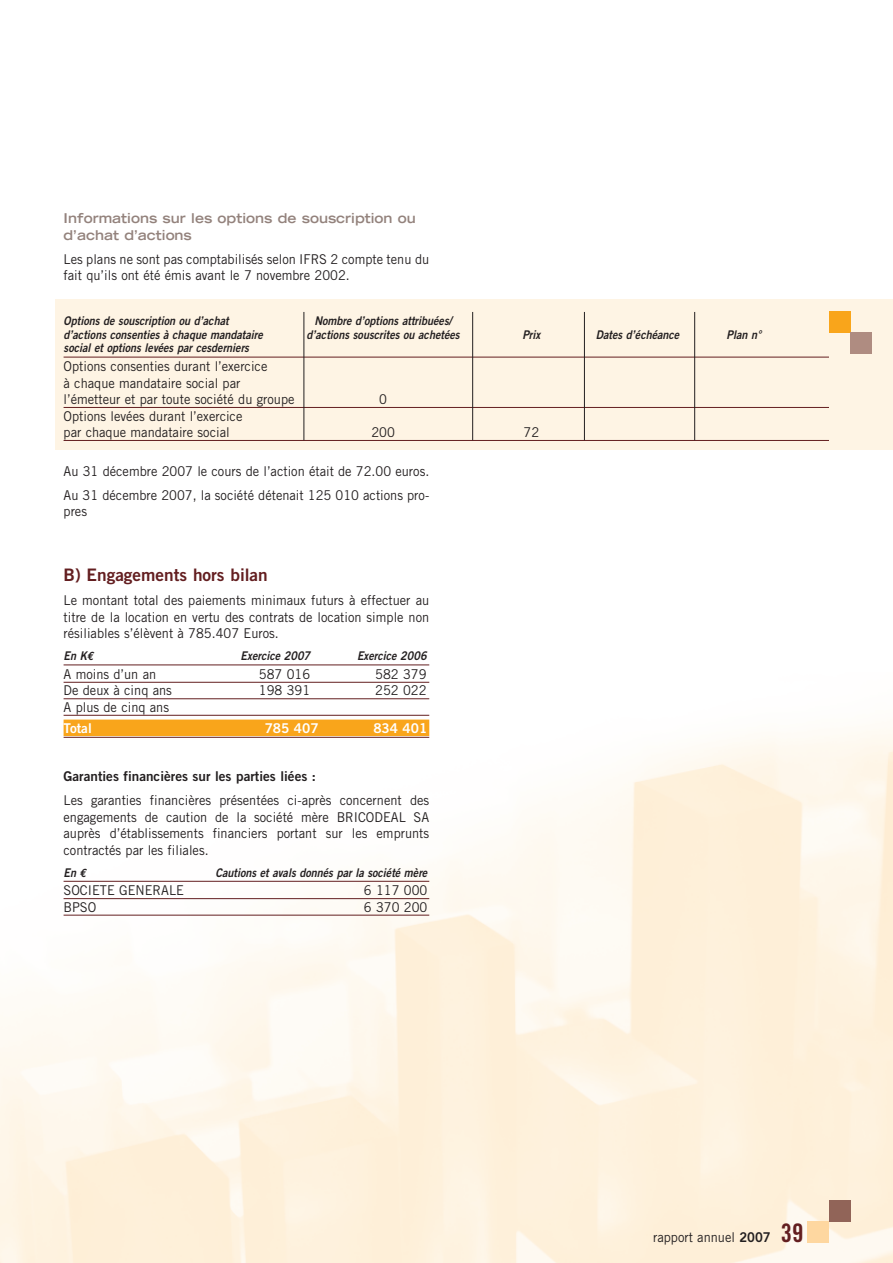
<style>
.page{position:relative;width:893px;height:1263px;background:#fff}
.page>*{position:absolute;margin:0;border:0;box-sizing:border-box;transform-origin:0 0}
.t1{font:17.25px "Trade Gothic Bold Two";color:#631e20}
.t2{font:13.5px/16.5px "Trade Gothic";color:#231f20;scale:.95 1}
.t3{font:700 expanded 13.5px/16.5px "Trade Gothic LH";color:#93827c}
.t4{font:13.5px "Trade Gothic Bold Two";color:#231f20}
.t5{font:13.5px "Trade Gothic Bold Two";color:#fff}
.t6{font:italic 12px "Trade Gothic Bold Two";color:#231f20;scale:.9 1}
.s1{font-family:"Euro Mono";font-weight:700}
.s2{font-family:"Trade Gothic Bold Two"}
.s3{font-family:"Trade Gothic Bold Cond Twenty";font-size:25.5px;color:#631e20}
</style>
<div class="page">
<img style="left:0;top:681px;width:893px;height:582px">
<div style="left:829px;top:1200px;width:21px;height:21px;background:#916458"></div>
<div style="left:808px;top:1221px;width:21px;height:21px;background:#fed7a0"></div>
<div style="left:55px;top:299px;width:838px;height:151px;background:#fef4e4"></div>
<div style="left:829px;top:311px;width:21px;height:22px;background:#f9a51b"></div>
<div style="left:850px;top:333px;width:21px;height:21px;background:#af8c81"></div>
<hr style="left:64px;top:664px;width:365px;height:1px;background:#631e20">
<hr style="left:64px;top:682px;width:365px;height:1px;background:#631e20">
<hr style="left:64px;top:698px;width:365px;height:1px;background:#631e20">
<hr style="left:64px;top:715px;width:365px;height:1px;background:#631e20">
<div style="left:64px;top:719px;width:365px;height:17px;background:#f9a51b"></div>
<hr style="left:64px;top:737px;width:365px;height:1px;background:#631e20">
<hr style="left:64px;top:881px;width:365px;height:1px;background:#631e20">
<hr style="left:64px;top:898px;width:365px;height:1px;background:#631e20">
<hr style="left:64px;top:915px;width:365px;height:1px;background:#631e20">
<hr style="left:64px;top:357px;width:765px;height:1px;background:#631e20">
<hr style="left:64px;top:407px;width:765px;height:1px;background:#631e20">
<hr style="left:64px;top:440px;width:765px;height:1px;background:#631e20">
<hr style="left:304px;top:312px;width:1px;height:128px;background:#231f20">
<hr style="left:472px;top:312px;width:1px;height:128px;background:#231f20">
<hr style="left:584px;top:312px;width:1px;height:128px;background:#231f20">
<hr style="left:694px;top:312px;width:1px;height:128px;background:#231f20">
<p class="t3" style="left:64px;top:211px;width:354px">Informations sur les options de souscription ou d’achat d’actions</p>
<p class="t2" style="left:64px;top:252px;width:386px">Les plans ne sont pas comptabilisés selon IFRS 2 compte tenu du fait qu’ils ont été émis avant le 7 novembre 2002.</p>
<p class="t6" style="left:64px;top:317px;width:187px">Options de souscription ou d’achat</p>
<p class="t6" style="left:314px;top:317px;width:154px">Nombre d’options attribuées/</p>
<p class="t6" style="left:64px;top:330px;width:225px">d’actions consenties à chaque mandataire</p>
<p class="t6" style="left:307px;top:330px;width:174px">d’actions souscrites ou achetées</p>
<p class="t6" style="left:522px;top:330px;width:24px">Prix</p>
<p class="t6" style="left:596px;top:330px;width:97px">Dates d’échéance</p>
<p class="t6" style="left:726px;top:330px;width:43px">Plan n°</p>
<p class="t6" style="left:64px;top:344px;width:210px">social et options levées par cesderniers</p>
<p class="t2" style="left:64px;top:359px;width:245px">Options consenties durant l’exercice<br>à chaque mandataire social par l’émetteur et par toute société du groupe</p>
<p class="t2" style="left:379px;top:392px;width:10px">0</p>
<p class="t2" style="left:64px;top:409px;width:190px">Options levées durant l’exercice par chaque mandataire social</p>
<p class="t2" style="left:371px;top:425px;width:26px">200</p>
<p class="t2" style="left:523px;top:425px;width:18px">72</p>
<p class="t2" style="left:64px;top:460px;width:386px;line-height:24.2px">Au 31 décembre 2007 le cours de l’action était de 72.00 euros.<br>Au 31 décembre 2007, la société détenait 125 010 actions pro-</p>
<p class="t2" style="left:64px;top:504px;width:26px">pres</p>
<p class="t1" style="left:64px;top:569px;width:206px">B) Engagements hors bilan</p>
<p class="t2" style="left:64px;top:593px;width:386px;text-align:justify">Le montant total des paiements minimaux futurs à effectuer au titre de la location en vertu des contrats de location simple non résiliables s’élèvent à 785.407 Euros.</p>
<p class="t6" style="left:64px;top:652px;width:35px">En K<span class="s1">€</span></p>
<p class="t6" style="left:241px;top:652px;width:81px">Exercice 2007</p>
<p class="t6" style="left:357px;top:652px;width:81px">Exercice 2006</p>
<p class="t2" style="left:64px;top:667px;width:99px">A moins d’un an</p>
<p class="t2" style="left:259px;top:667px;width:56px">587 016</p>
<p class="t2" style="left:375px;top:667px;width:56px">582 379</p>
<p class="t2" style="left:64px;top:684px;width:116px">De deux à cinq ans</p>
<p class="t2" style="left:259px;top:684px;width:56px">198 391</p>
<p class="t2" style="left:375px;top:684px;width:56px">252 022</p>
<p class="t2" style="left:64px;top:700px;width:113px">A plus de cinq ans</p>
<p class="t5" style="left:64px;top:723px;width:30px">Total</p>
<p class="t5" style="left:265px;top:723px;width:56px">785 407</p>
<p class="t5" style="left:373px;top:723px;width:56px">834 401</p>
<p class="t4" style="left:64px;top:771px;width:254px">Garanties financières sur les parties liées :</p>
<p class="t2" style="left:64px;top:793px;width:386px;text-align:justify">Les garanties financières présentées ci-après concernent des engagements de caution de la société mère BRICODEAL SA auprès d’établissements financiers portant sur les emprunts contractés par les filiales.</p>
<p class="t6" style="left:64px;top:868px;width:27px">En <span class="s1">€</span></p>
<p class="t6" style="left:215px;top:868px;width:239px">Cautions et avals donnés par la société mère</p>
<p class="t2" style="left:64px;top:883px;width:128px">SOCIETE GENERALE</p>
<p class="t2" style="left:364px;top:883px;width:68px">6 117 000</p>
<p class="t2" style="left:64px;top:900px;width:36px">BPSO</p>
<p class="t2" style="left:364px;top:900px;width:68px">6 370 200</p>
<p class="t2" style="left:653px;top:1230px;width:160px">rapport annuel <span class="s2">2007</span> <span class="s3">39</span></p>
</div>
